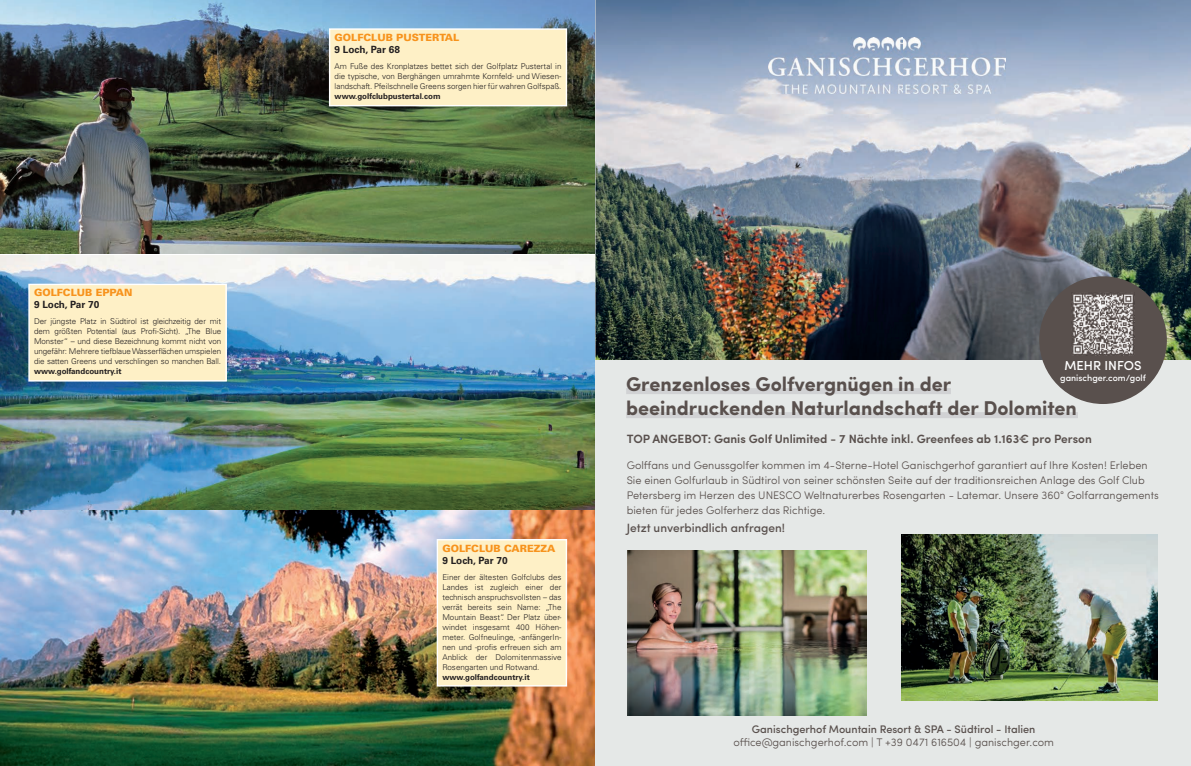
<style>
.page{position:relative;width:1191px;height:766px;background:#fff}
.page>*{position:absolute;margin:0;border:0;box-sizing:border-box;transform-origin:0 0}
.t1{font:700 20px/24px "Sofia Pro";color:#59504d}
.t2{font:500 13px "Sofia Pro";color:#fff}
.t3{font:600 12px "Sofia Pro";color:#59504d}
.t4{font:500 12px "Sofia Pro";color:#59504d}
.t5{font:300 11px/15px "Sofia Pro";color:#59504d}
.t6{font:500 11px "Sofia Pro";color:#59504d}
.t7{font:900 10px "Univers LT Std";color:#f7931d}
.t8{font:700 10px "Univers LT Std";color:#231f20}
.t9{font:500 9px "Sofia Pro";color:#fff}
.t10{font:300 8px/10px "Univers LT Std";color:#231f20;text-align:justify}
.t11{font:700 8px "Univers LT Std";color:#231f20}
</style>
<div class="page">
<img style="left:0;top:0;width:595px;height:765px">
<div style="left:330px;top:29px;width:236px;height:77px;background:#fef0c6"></div>
<div style="left:329px;top:28px;width:238px;height:78px;border:1px solid #fff"></div>
<div style="left:29px;top:284px;width:197px;height:97px;background:#fef0c6"></div>
<div style="left:28px;top:283px;width:199px;height:98px;border:1px solid #fff"></div>
<div style="left:437px;top:539px;width:129px;height:146px;background:#fef0c6"></div>
<div style="left:437px;top:539px;width:130px;height:147px;border:1px solid #fff"></div>
<img style="left:595px;top:0;width:596px;height:360px">
<div style="left:595px;top:360px;width:596px;height:405px;background:#e5e8e7"></div>
<img style="left:768px;top:38px;width:237px;height:55px">
<img style="left:901px;top:535px;width:256px;height:165px">
<div style="left:626px;top:388px;width:325px;height:6px;background:#d1d2d4"></div>
<div style="left:626px;top:412px;width:452px;height:6px;background:#d1d2d4"></div>
<img style="left:627px;top:550px;width:239px;height:165px">
<div style="left:1039px;top:276px;width:127px;height:128px;background:#59504d;border-radius:50%"></div>
<img style="left:1073px;top:294px;width:61px;height:61px">
<p class="t7" style="left:34px;top:286px;width:100px">GOLFCLUB EPPAN</p>
<p class="t8" style="left:34px;top:299px;width:67px">9 Loch, Par 70</p>
<p class="t10" style="left:34px;top:316px;width:189px">Der jüngste Platz in Südtirol ist gleichzeitig der mit dem größten Potential (aus Profi-Sicht). „The Blue Monster“ – und diese Bezeichnung kommt nicht von ungefähr: Mehrere tiefblaue Wasserflächen umspielen die satten Greens und verschlingen so manchen Ball.</p>
<p class="t11" style="left:34px;top:367px;width:89px">www.golfandcountry.it</p>
<p class="t7" style="left:334px;top:31px;width:126px">GOLFCLUB PUSTERTAL</p>
<p class="t8" style="left:334px;top:44px;width:67px">9 Loch, Par 68</p>
<p class="t10" style="left:334px;top:61px;width:228px">Am Fuße des Kronplatzes bettet sich der Golfplatz Pustertal in die typische, von Berghängen umrahmte Kornfeld- und Wiesen&shy;landschaft. Pfeilschnelle Greens sorgen hier für wahren Golfspaß.</p>
<p class="t11" style="left:334px;top:92px;width:107px">www.golfclubpustertal.com</p>
<p class="t7" style="left:442px;top:542px;width:115px">GOLFCLUB CAREZZA</p>
<p class="t8" style="left:442px;top:554px;width:67px">9 Loch, Par 70</p>
<p class="t10" style="left:442px;top:572px;width:121px">Einer der ältesten Golfclubs des Landes ist zugleich einer der technisch anspruchsvollsten – das verrät bereits sein Name: „The Mountain Beast“. Der Platz über&shy;windet insgesamt 400 Höhen&shy;meter. Golfneulinge, -anfängerIn&shy;nen und -profis erfreuen sich am Anblick der Dolomitenmas sive Rosen garten und Rotwand.</p>
<p class="t11" style="left:442px;top:672px;width:89px">www.golfandcountry.it</p>
<h2 class="t2" style="left:1064px;top:355px;width:79px">MEHR INFOS</h2>
<p class="t9" style="left:1060px;top:370px;width:87px">ganischger.com/golf</p>
<h1 class="t1" style="left:626px;top:371px;width:452px">Grenzenloses Golfvergnügen in der beeindruckenden Naturlandschaft der Dolomiten</h1>
<h3 class="t3" style="left:626px;top:429px;width:466px">TOP ANGEBOT: Ganis Golf Unlimited - 7 Nächte inkl. Greenfees ab 1.163€ pro Person</h3>
<p class="t5" style="left:626px;top:457px;width:533px">Golffans und Genussgolfer kommen im 4-Sterne-Hotel Ganischgerhof garantiert auf Ihre Kosten! Erleben Sie einen Golfurlaub in Südtirol von seiner schönsten Seite auf der traditionsreichen Anlage des Golf Club Petersberg im Herzen des UNESCO Weltnaturerbes Rosengarten - Latemar. Unsere 360° Golfarrangements bieten für jedes Golferherz das Richtige.</p>
<h3 class="t4" style="left:626px;top:518px;width:160px">Jetzt unverbindlich anfragen!</h3>
<h3 class="t6" style="left:752px;top:720px;width:285px">Ganischgerhof Mountain Resort &amp; SPA - Südtirol - Italien</h3>
<h3 class="t5" style="left:733px;top:734px;width:322px">office@ganischgerhof.com | T +39 0471 616504 | ganischger.com</h3>
</div>
